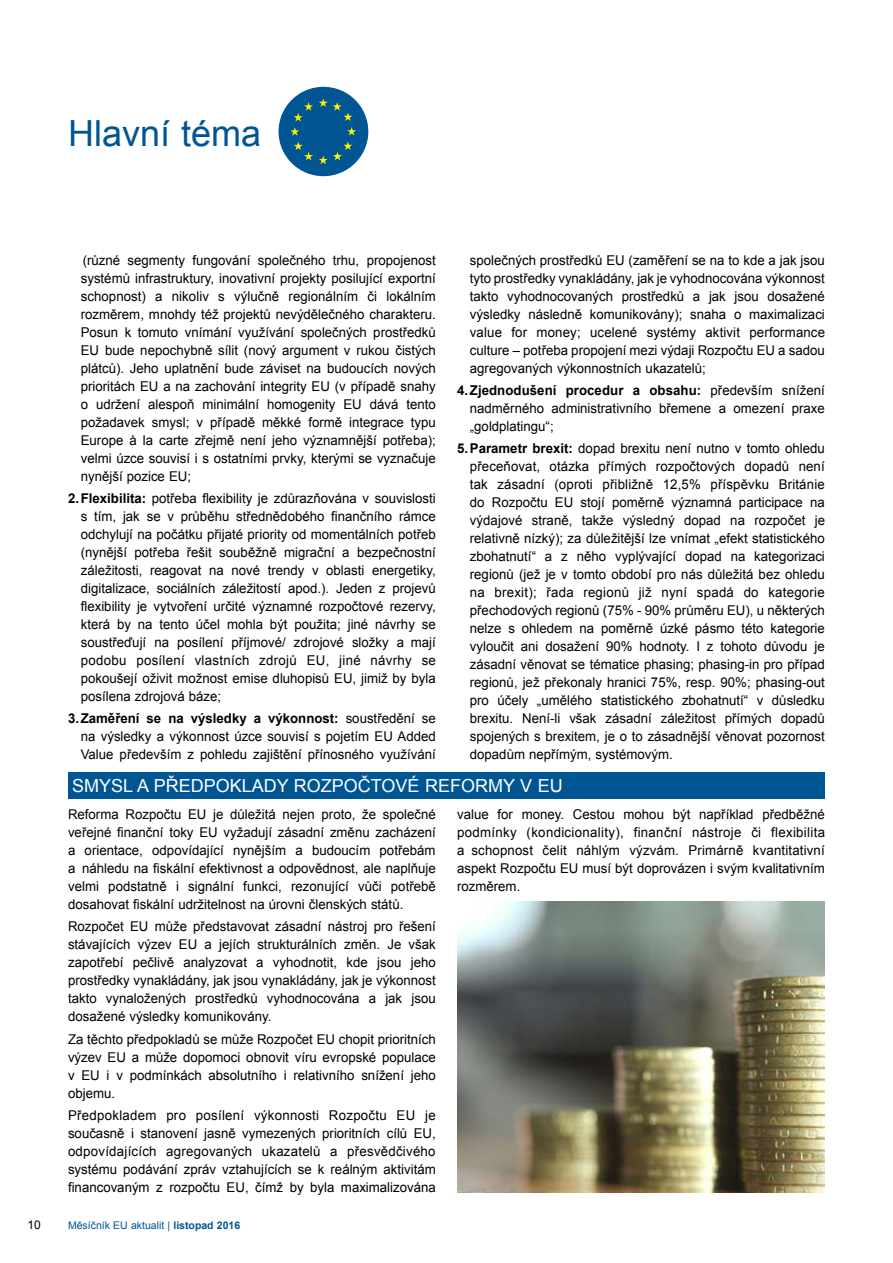
<style>
.page{position:relative;width:893px;height:1263px;background:#fff}
.page>*{position:absolute;margin:0;border:0;box-sizing:border-box;transform-origin:0 0}
.t1{font:36px "Arial";color:#005593}
.t2{font:18px "Arial";color:#fff}
.t3{font:13.5px/18px "Arial";color:#000;text-align:justify}
.t4{font:12px "Arial";color:#000}
.t5{font:10.5px "Arial";color:#005593}
.s1{font-weight:700}
</style>
<div class="page">
<div style="left:279px;top:87px;width:89px;height:89px;background:#005593;border-radius:50%"></div>
<svg style="left:319px;top:98px;width:33px;height:23px"></svg>
<svg style="left:294px;top:102px;width:19px;height:19px"></svg>
<svg style="left:290px;top:127px;width:9px;height:9px"></svg>
<svg style="left:294px;top:142px;width:19px;height:18px"></svg>
<svg style="left:319px;top:142px;width:33px;height:22px"></svg>
<svg style="left:347px;top:127px;width:9px;height:9px"></svg>
<div style="left:68px;top:772px;width:757px;height:26px;background:#005593"></div>
<img style="left:457px;top:901px;width:368px;height:291px">
<h1 class="t1" style="left:68px;top:109px;width:195px">Hlavní téma</h1>
<p class="t3" style="left:81px;top:251px;width:357px">(různé segmenty fungování společného trhu, propojenost systémů infrastruktury, inovativní projekty posilující exportní schopnost) a nikoliv s výlučně regionálním či lokálním rozměrem, mnohdy též projektů nevýdělečného charakteru.<br>Posun k tomuto vnímání využívání společných prostředků EU bude nepochybně sílit (nový argument v rukou čistých plátců). Jeho uplatnění bude záviset na budoucích nových prioritách EU a na zachování integrity EU (v případě snahy o udržení alespoň minimální homogenity EU dává tento požadavek smysl; v případě měkké formě integrace typu Europe à la carte zřejmě není jeho významnější potřeba); velmi úzce souvisí i s ostatními prvky, kterými se vyznačuje nynější pozice EU;</p>
<p class="t3" style="left:81px;top:490px;width:357px;text-indent:-13px"><span class="s1">2.Flexibilita:</span> potřeba flexibility je zdůrazňována v souvislosti s tím, jak se v průběhu střednědobého finančního rámce odchylují na počátku přijaté priority od momentálních potřeb (nynější potřeba řešit souběžně migrační a bezpečnostní záležitosti, reagovat na nové trendy v oblasti energetiky, digitalizace, sociálních záležitostí apod.). Jeden z projevů flexibility je vytvoření určité významné rozpočtové rezervy, která by na tento účel mohla být použita; jiné návrhy se soustřeďují na posílení příjmové/ zdrojové složky a mají podobu posílení vlastních zdrojů EU, jiné návrhy se pokoušejí oživit možnost emise dluhopisů EU, jimiž by byla posílena zdrojová báze;</p>
<p class="t3" style="left:81px;top:710px;width:357px;text-indent:-13px"><span class="s1">3.Zaměření se na výsledky a výkonnost:</span> soustředění se na výsledky a výkonnost úzce souvisí s pojetím EU Added Value především z pohledu zajištění přínosného využívání</p>
<p class="t3" style="left:470px;top:251px;width:357px">společných prostředků EU (zaměření se na to kde a jak jsou tyto prostředky vynakládány, jak je vyhodnocována výkonnost takto vyhodnocovaných prostředků a jak jsou dosažené výsledky následně komunikovány); snaha o maximalizaci value for money; ucelené systémy aktivit performance culture – potřeba propojení mezi výdaji Rozpočtu EU a sadou agregovaných výkonnostních ukazatelů;</p>
<p class="t3" style="left:470px;top:381px;width:357px;text-indent:-13px"><span class="s1">4.Zjednodušení procedur a obsahu:</span> především snížení nadměrného administrativního břemene a omezení praxe „goldplatingu“;</p>
<p class="t3" style="left:470px;top:440px;width:357px;text-indent:-13px"><span class="s1">5.Parametr brexit:</span> dopad brexitu není nutno v tomto ohledu přeceňovat, otázka přímých rozpočtových dopadů není tak zásadní (oproti přibližně 12,5% příspěvku Británie do Rozpočtu EU stojí poměrně významná participace na výdajové straně, takže výsledný dopad na rozpočet je relativně nízký); za důležitější lze vnímat „efekt statistického zbohatnutí“ a z něho vyplývající dopad na kategorizaci regionů (jež je v tomto období pro nás důležitá bez ohledu na brexit); řada regionů již nyní spadá do kategorie přechodových regionů (75% - 90% průměru EU), u některých nelze s ohledem na poměrně úzké pásmo této kategorie vyloučit ani dosažení 90% hodnoty. I z tohoto důvodu je zásadní věnovat se tématice phasing; phasing-in pro případ regionů, jež překonaly hranici 75%, resp. 90%; phasing-out pro účely „umělého statistického zbohatnutí“ v důsledku brexitu. Není-li však zásadní záležitost přímých dopadů spojených s brexitem, je o to zásadnější věnovat pozornost dopadům nepřímým, systémovým.</p>
<h2 class="t2" style="left:72px;top:773px;width:25px">Smysl</h2>
<h2 class="t2" style="left:137px;top:773px;width:30px">a předpoklady</h2>
<h2 class="t2" style="left:294px;top:773px;width:14px">rozpočtové</h2>
<h2 class="t2" style="left:425px;top:773px;width:14px">reformy</h2>
<h2 class="t2" style="left:520px;top:773px;width:44px">v EU</h2>
<p class="t3" style="left:68px;top:806px;width:369px">Reforma Rozpočtu EU je důležitá nejen proto, že společné veřejné finanční toky EU vyžadují zásadní změnu zacházení a orientace, odpovídající nynějším a budoucím potřebám a náhledu na fiskální efektivnost a odpovědnost, ale naplňuje velmi podstatně i signální funkci, rezonující vůči potřebě dosahovat fiskální udržitelnost na úrovni členských států.</p>
<p class="t3" style="left:68px;top:918px;width:369px">Rozpočet EU může představovat zásadní nástroj pro řešení stávajících výzev EU a jejích strukturálních změn. Je však zapotřebí pečlivě analyzovat a vyhodnotit, kde jsou jeho prostředky vynakládány, jak jsou vynakládány, jak je výkonnost takto vynaložených prostředků vyhodnocována a jak jsou dosažené výsledky komunikovány.</p>
<p class="t3" style="left:68px;top:1030px;width:369px">Za těchto předpokladů se může Rozpočet EU chopit prioritních výzev EU a může dopomoci obnovit víru evropské populace v EU i v podmínkách absolutního i relativního snížení jeho objemu.</p>
<p class="t3" style="left:68px;top:1106px;width:369px">Předpokladem pro posílení výkonnosti Rozpočtu EU je současně i stanovení jasně vymezených prioritních cílů EU, odpovídajících agregovaných ukazatelů a přesvědčivého systému podávání zpráv vztahujících se k reálným aktivitám financovaným z rozpočtu EU, čímž by byla maximalizována</p>
<p class="t3" style="left:457px;top:805px;width:369px">value for money. Cestou mohou být například předběžné podmínky (kondicionality), finanční nástroje či flexibilita a schopnost čelit náhlým výzvám. Primárně kvantitativní aspekt Rozpočtu EU musí být doprovázen i svým kvalitativním rozměrem.</p>
<p class="t4" style="left:27px;top:1217px;width:15px">10</p>
<p class="t5" style="left:68px;top:1218px;width:174px">Měsíčník EU aktualit | <span class="s1">listopad 2016</span></p>
</div>
